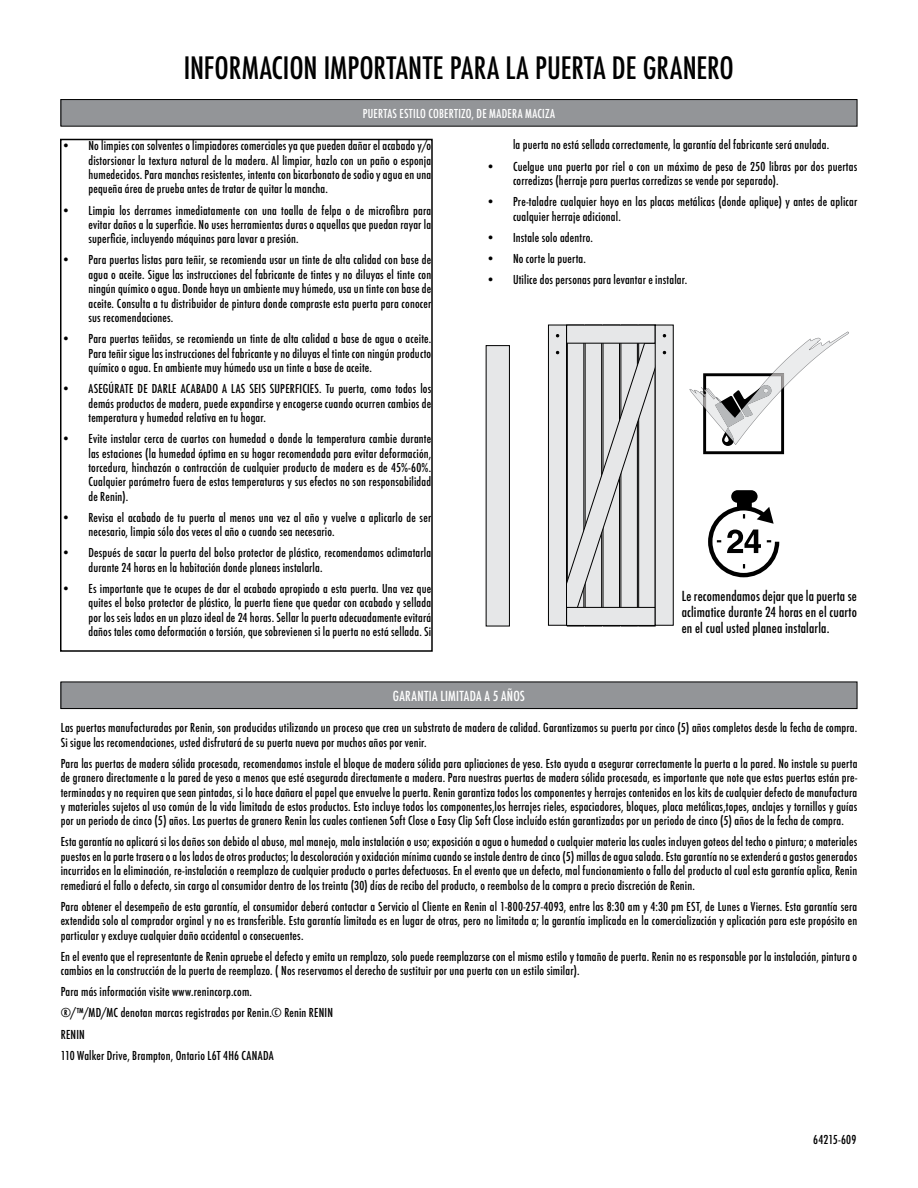
<style>
.page{position:relative;width:918px;height:1188px;background:#fff}
.page>*{position:absolute;margin:0;border:0;box-sizing:border-box;transform-origin:0 0}
.t1{font:500 condensed 30px "Futura";letter-spacing:-.005em;color:#000}
.t2{font:500 condensed 13.5px/16.2px "Futura";letter-spacing:.01em;color:#000;text-align:justify}
.t3{font:500 condensed 13.5px "Futura";letter-spacing:.025em;color:#fff}
.t4{font:500 condensed 12px/14.4px "Futura";letter-spacing:.015em;color:#000;text-align:justify}
.t5{font:500 condensed 12px "Futura";letter-spacing:.02em;color:#fff}
</style>
<div class="page">
<div style="left:566px;top:325px;width:89px;height:18px;background:#e6e7e8"></div>
<div style="left:486px;top:345px;width:24px;height:281px;background:#e6e7e8;border:1px solid #000"></div>
<div style="left:566px;top:607px;width:89px;height:19px;background:#e6e7e8;border:1px solid #000"></div>
<div style="left:548px;top:325px;width:19px;height:300px;background:#e6e7e8;border:1px solid #000"></div>
<div style="left:655px;top:325px;width:18px;height:300px;background:#e6e7e8"></div>
<svg style="left:556px;top:343px;width:110px;height:265px"></svg>
<svg style="left:690px;top:331px;width:159px;height:123px"></svg>
<svg style="left:708px;top:490px;width:71px;height:87px"></svg>
<div style="left:61px;top:100px;width:796px;height:26px;background:#939598"></div>
<div style="left:61px;top:99px;width:796px;height:27px;border:1px solid #000"></div>
<div style="left:61px;top:682px;width:796px;height:27px;background:#939598"></div>
<div style="left:61px;top:682px;width:796px;height:27px;border:1px solid #000"></div>
<div style="left:60px;top:139px;width:373px;height:513px;border:2px solid #000"></div>
<h1 class="t1" style="left:184px;top:49px;width:552px">INFORMACION IMPORTANTE PARA LA PUERTA DE GRANERO</h1>
<p class="t5" style="left:363px;top:106px;width:194px">PUERTAS ESTILO COBERTIZO, DE MADERA MACIZA</p>
<p class="t4" style="left:88px;top:139px;width:344px;text-indent:-27px">• No limpies con solventes o limpiadores comerciales ya que pueden dañar el acabado y/o distorsionar la textura natural de la madera. Al limpiar, hazlo con un paño o esponja humedecidos. Para manchas resistentes, intenta con bicarbonato de sodio y agua en una pequeña área de prueba antes de tratar de quitar la mancha.</p>
<p class="t4" style="left:88px;top:203px;width:344px;text-indent:-27px">• Limpia los derrames inmediatamente con una toalla de felpa o de microfibra para evitar daños a la superficie. No uses herramientas duras o aquellas que puedan rayar la superficie, incluyendo máquinas para lavar a presión.</p>
<p class="t4" style="left:88px;top:253px;width:344px;text-indent:-27px">• Para puertas listas para teñir, se recomienda usar un tinte de alta calidad con base de agua o aceite. Sigue las instrucciones del fabricante de tintes y no diluyas el tinte con ningún químico o agua. Donde haya un ambiente muy húmedo, usa un tinte con base de aceite. Consulta a tu distribuidor de pintura donde compraste esta puerta para conocer sus recomendaciones.</p>
<p class="t4" style="left:88px;top:332px;width:344px;text-indent:-27px">• Para puertas teñidas, se recomienda un tinte de alta calidad a base de agua o aceite.<br>Para teñir sigue las instrucciones del fabricante y no diluyas el tinte con ningún producto químico o agua. En ambiente muy húmedo usa un tinte a base de aceite.</p>
<p class="t4" style="left:88px;top:382px;width:344px;text-indent:-27px">• ASEGÚRATE DE DARLE ACABADO A LAS SEIS SUPERFICIES. Tu puerta, como todos los demás productos de madera, puede expandirse y encogerse cuando ocurren cambios de temperatura y humedad relativa en tu hogar.</p>
<p class="t4" style="left:88px;top:432px;width:344px;text-indent:-27px">• Evite instalar cerca de cuartos con humedad o donde la temperatura cambie durante las estaciones (la humedad óptima en su hogar recomendada para evitar deformación, torcedura, hinchazón o contracción de cualquier producto de madera es de 45%-60%.<br>Cualquier parámetro fuera de estas temperaturas y sus efectos no son responsabilidad de Renin).</p>
<p class="t4" style="left:88px;top:510px;width:344px;text-indent:-27px">• Revisa el acabado de tu puerta al menos una vez al año y vuelve a aplicarlo de ser necesario, limpia sólo dos veces al año o cuando sea necesario.</p>
<p class="t4" style="left:88px;top:546px;width:344px;text-indent:-27px">• Después de sacar la puerta del bolso protector de plástico, recomendamos aclimatarla durante 24 horas en la habitación donde planeas instalarla.</p>
<p class="t4" style="left:88px;top:581px;width:344px;text-indent:-27px">• Es importante que te ocupes de dar el acabado apropiado a esta puerta. Una vez que quites el bolso protector de plástico, la puerta tiene que quedar con acabado y sellada por los seis lados en un plazo ideal de 24 horas. Sellar la puerta adecuadamente evitará daños tales como deformación o torsión, que sobrevienen si la puerta no está sellada. Si</p>
<p class="t4" style="left:513px;top:138px;width:318px">la puerta no está sellada correctamente, la garantía del fabricante será anulada.</p>
<p class="t4" style="left:513px;top:159px;width:346px;text-indent:-27px">• Cuelgue una puerta por riel o con un máximo de peso de 250 libras por dos puertas corredizas (herraje para puertas corredizas se vende por separado).</p>
<p class="t4" style="left:513px;top:195px;width:346px;text-indent:-27px">• Pre-taladre cualquier hoyo en las placas metálicas (donde aplique) y antes de aplicar cualquier herraje adicional.</p>
<p class="t4" style="left:486px;top:230px;width:108px">• Instale solo adentro.</p>
<p class="t4" style="left:486px;top:251px;width:101px">• No corte la puerta.</p>
<p class="t4" style="left:486px;top:272px;width:203px">• Utilice dos personas para levantar e instalar.</p>
<p class="t2" style="left:682px;top:588px;width:177px">Le recomendamos dejar que la puerta se aclimatice durante 24 horas en el cuarto en el cual usted planea instalarla.</p>
<p class="t3" style="left:393px;top:687px;width:134px">GARANTIA LIMITADA A 5 AÑOS</p>
<p class="t4" style="left:61px;top:721px;width:798px">Las puertas manufacturadas por Renin, son producidas utilizando un proceso que crea un substrato de madera de calidad. Garantizamos su puerta por cinco (5) años completos desde la fecha de compra.<br>Si sigue las recomendaciones, usted disfrutará de su puerta nueva por muchos años por venir.</p>
<p class="t4" style="left:61px;top:756px;width:798px">Para las puertas de madera sólida procesada, recomendamos instale el bloque de madera sólida para apliaciones de yeso. Esto ayuda a asegurar correctamente la puerta a la pared. No instale su puerta de granero directamente a la pared de yeso a menos que esté asegurada directamente a madera. Para nuestras puertas de madera sólida procesada, es importante que note que estas puertas están pre&shy;terminadas y no requiren que sean pintadas, si lo hace dañara el papel que envuelve la puerta. Renin garantiza todos los componentes y herrajes contenidos en los kits de cualquier defecto de manufactura y materiales sujetos al uso común de la vida limitada de estos productos. Esto incluye todos los componentes,los herrajes rieles, espaciadores, bloques, placa metálicas,topes, anclajes y tornillos y guías por un periodo de cinco (5) años. Las puertas de granero Renin las cuales contienen Soft Close o Easy Clip Soft Close incluído están garantizadas por un periodo de cinco (5) años de la fecha de compra.</p>
<p class="t4" style="left:61px;top:835px;width:798px">Esta garantía no aplicará si los daños son debido al abuso, mal manejo, mala instalación o uso; exposición a agua o humedad o cualquier materia las cuales incluyen goteos del techo o pintura; o materiales puestos en la parte trasera o a los lados de otros productos; la descoloración y oxidación mínima cuando se instale dentro de cinco (5) millas de agua salada. Esta garantía no se extenderá a gastos generados incurridos en la eliminación, re-instalación o reemplazo de cualquier producto o partes defectuosas. En el evento que un defecto, mal funcionamiento o fallo del producto al cual esta garantía aplica, Renin remediará el fallo o defecto, sin cargo al consumidor dentro de los treinta (30) días de recibo del producto, o reembolso de la compra a precio discreción de Renin.</p>
<p class="t4" style="left:61px;top:899px;width:798px">Para obtener el desempeño de esta garantía, el consumidor deberá contactar a Servicio al Cliente en Renin al 1-800-257-4093, entre las 8:30 am y 4:30 pm EST, de Lunes a Viernes. Esta garantía sera extendida solo al comprador orginal y no es transferible. Esta garantía limitada es en lugar de otras, pero no limitada a; la garantía implicada en la comercialización y aplicación para este propósito en particular y excluye cualquier daño accidental o consecuentes.</p>
<p class="t4" style="left:61px;top:949px;width:798px">En el evento que el representante de Renin apruebe el defecto y emita un remplazo, solo puede reemplazarse con el mismo estilo y tamaño de puerta. Renin no es responsable por la instalación, pintura o cambios en la construcción de la puerta de reemplazo. ( Nos reservamos el derecho de sustituir por una puerta con un estilo similar).</p>
<p class="t4" style="left:61px;top:981px;width:274px;line-height:21.1px;text-align:left">Para más información visite www.renincorp.com.<br>®/™/MD/MC denotan marcas registradas por Renin.© Renin RENIN RENIN<br>110 Walker Drive, Brampton, Ontario L6T 4H6 CANADA</p>
<p class="t4" style="left:813px;top:1132px;width:45px">64215-609</p>
</div>
